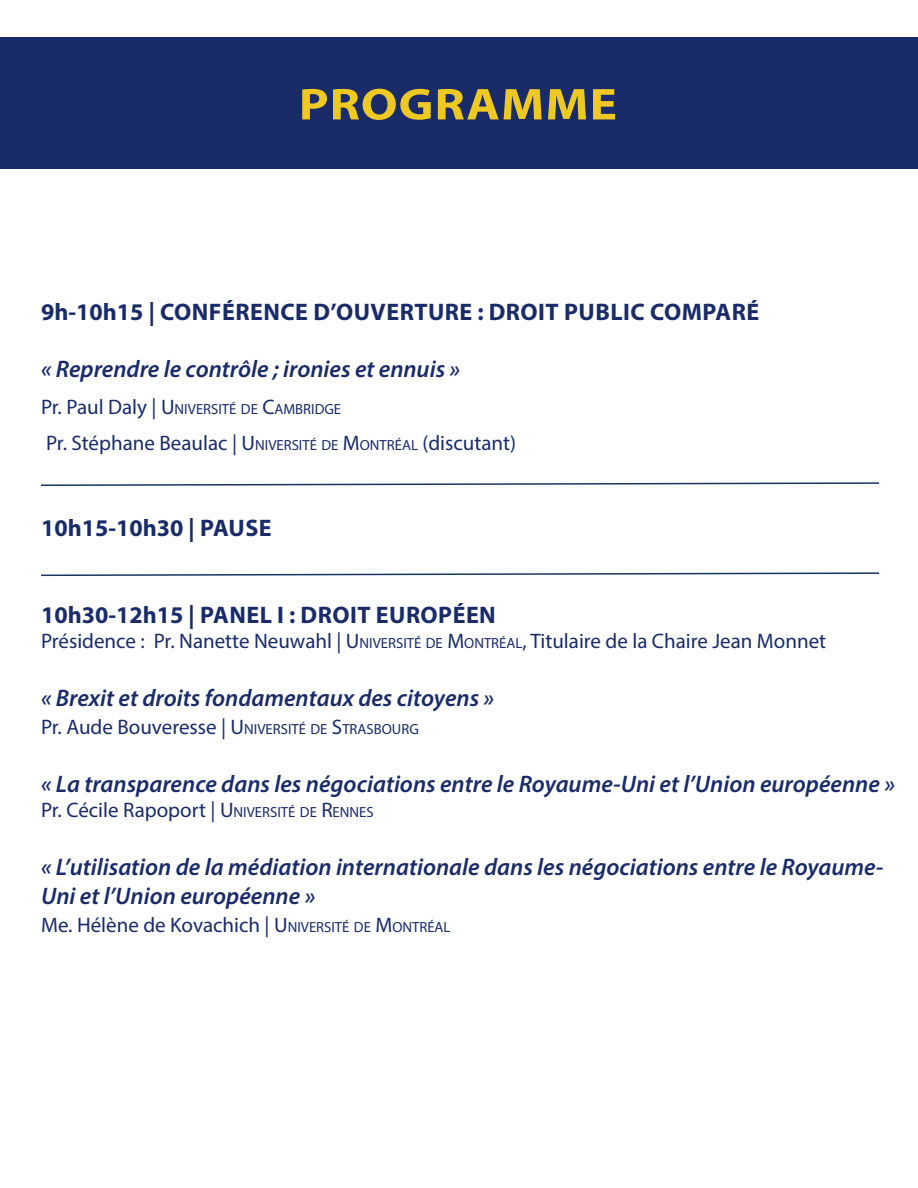
<style>
.page{position:relative;width:918px;height:1188px;background:#fff}
.page>*{position:absolute;margin:0;border:0;box-sizing:border-box;transform-origin:0 0}
.t1{font:700 45px "Myriad Pro";letter-spacing:.02em;color:#eec923;scale:1.14 1}
.t2{font:italic 600 24px/28.8px "Myriad Pro";color:#192b69}
.t3{font:700 24px "Myriad Pro";letter-spacing:.02em;color:#192b69}
.t4{font:700 24px "Myriad Pro";color:#192b69}
.t5{font:21px "Myriad Pro";color:#192b69}
.t6{font:14.7px "Myriad Pro";color:#192b69}
.s1{font-style:inherit}
.s2{font-size:21px}
.s3{font-size:14.7px}
</style>
<div class="page">
<div style="left:0;top:37px;width:918px;height:131px;background:#192b69"></div>
<svg style="left:41px;top:572px;width:839px;height:5px"></svg>
<svg style="left:41px;top:482px;width:839px;height:4px"></svg>
<p class="t1" style="left:299px;top:75px;width:281px">PROGRAMME</p>
<p class="t3" style="left:41px;top:296px;width:720px">9h-10h15 <span class="s1">|</span> CONFÉRENCE D’OUVERTURE : DROIT PUBLIC COMPARÉ</p>
<p class="t2" style="left:41px;top:354px;width:421px">« Reprendre le contrôle ; ironies et ennuis »</p>
<p class="t6" style="left:41px;top:400px;width:302px"><span class="s2">Pr. Paul Daly |</span> <span class="s2">U</span>NIVERSITÉ DE <span class="s2">C</span>AMBRIDGE</p>
<p class="t5" style="left:46px;top:430px;width:471px">Pr. Stéphane Beaulac | <span class="s1">U</span><span class="s3">NIVERSITÉ DE</span> <span class="s1">M</span><span class="s3">ONTRÉAL</span> (discutant<span class="s1">)</span></p>
<p class="t4" style="left:41px;top:513px;width:232px">10h15-10h30 | PAUSE</p>
<p class="t3" style="left:41px;top:599px;width:456px">10h30-12h15 | PANEL I : DROIT EUROPÉEN</p>
<p class="t5" style="left:41px;top:628px;width:787px">Présidence : Pr. Nanette Neuwahl | <span class="s1">U</span><span class="s3">NIVERSITÉ DE</span> <span class="s1">M</span><span class="s3">ONTRÉAL</span>, Titulaire de la Chaire Jean Monnet</p>
<p class="t2" style="left:41px;top:683px;width:455px">« Brexit et droits fondamentaux des citoyens »</p>
<p class="t6" style="left:41px;top:720px;width:379px"><span class="s2">Pr. Aude Bouveresse |</span> <span class="s2">U</span>NIVERSITÉ DE <span class="s2">S</span>TRASBOURG</p>
<p class="t2" style="left:41px;top:769px;width:855px">« La transparence dans les négociations entre le Royaume-Uni et l’Union européenne »</p>
<p class="t5" style="left:41px;top:797px;width:334px">Pr. Cécile Rapoport | <span class="s1">U</span><span class="s3">NIVERSITÉ DE</span> <span class="s1">R</span><span class="s3">ENNES</span></p>
<p class="t2" style="left:41px;top:852px;width:844px">« L’utilisation de la médiation internationale dans les négociations entre le Royaume-<br>Uni et l’Union européenne »</p>
<p class="t5" style="left:41px;top:912px;width:411px">Me. Hélène de Kovachich | <span class="s1">U</span><span class="s3">NIVERSITÉ DE</span> <span class="s1">M</span><span class="s3">ONTRÉAL</span></p>
</div>
